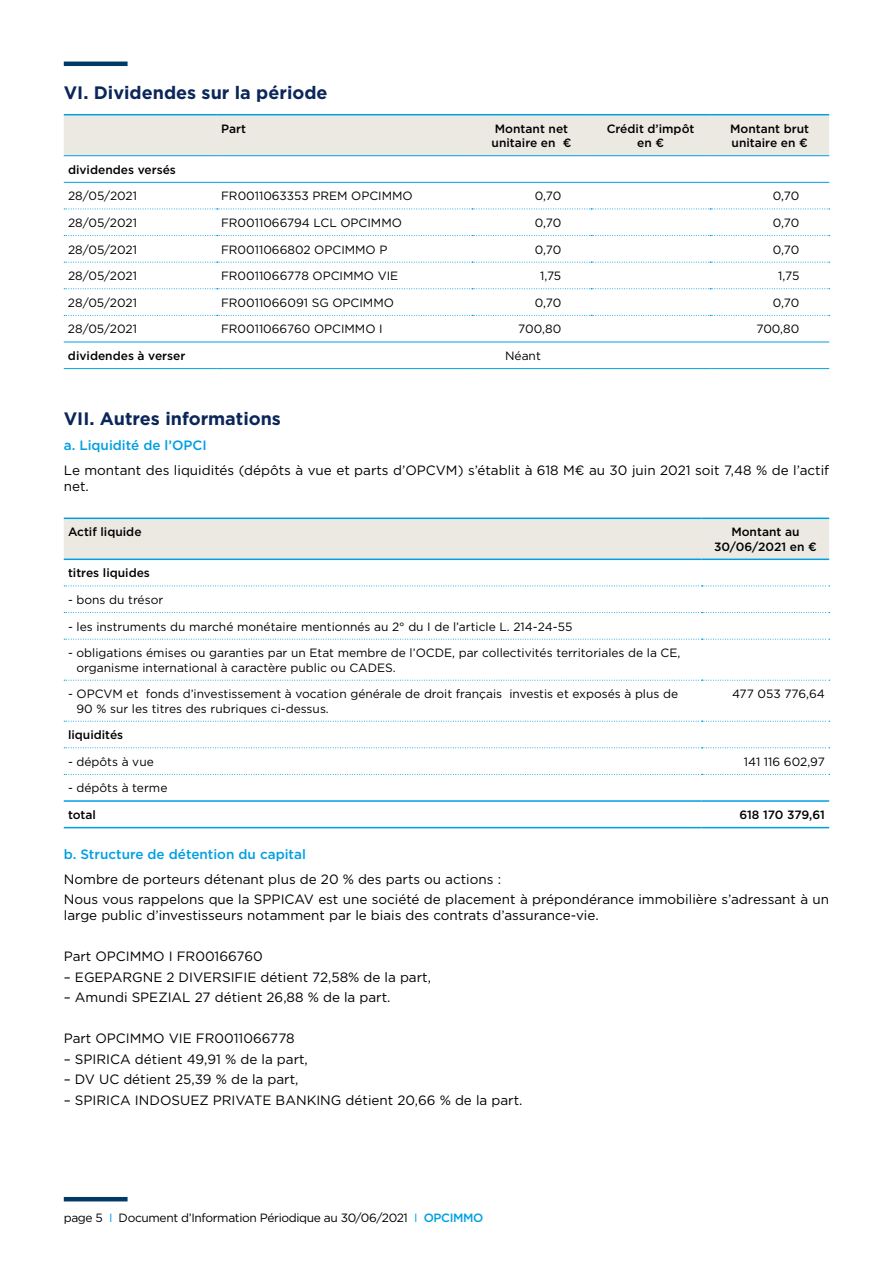
<style>
.page{position:relative;width:893px;height:1263px;background:#fff}
.page>*{position:absolute;margin:0;border:0;box-sizing:border-box;transform-origin:0 0}
.t1{font:700 18px "Gotham";color:#0b2659}
.t2{font:13.5px/16.2px "Gotham";color:#000}
.t3{font:500 13.5px "Gotham";color:#009fe3}
.t4{font:12px/14.4px "Gotham";color:#000}
.t5{font:500 12px/14.4px "Gotham";color:#000}
.t6{font:12px "Gotham";letter-spacing:-.03em;color:#000}
.s1{color:#009fe3}
.s2{font-weight:500;color:#009fe3}
</style>
<div class="page">
<hr style="left:64px;top:1197px;width:64px;height:4px;background:#003b68">
<hr style="left:64px;top:62px;width:64px;height:4px;background:#003b68">
<div style="left:64px;top:115px;width:765px;height:40px;background:#ece9e3"></div>
<svg style="left:64px;top:209px;width:766px;height:1px"></svg>
<svg style="left:64px;top:235px;width:766px;height:1px"></svg>
<svg style="left:64px;top:262px;width:766px;height:1px"></svg>
<svg style="left:64px;top:288px;width:766px;height:1px"></svg>
<svg style="left:64px;top:315px;width:766px;height:1px"></svg>
<hr style="left:64px;top:114px;width:153px;height:1px;background:#009fe3">
<hr style="left:217px;top:114px;width:255px;height:1px;background:#009fe3">
<hr style="left:472px;top:114px;width:119px;height:1px;background:#009fe3">
<hr style="left:591px;top:114px;width:119px;height:1px;background:#009fe3">
<hr style="left:710px;top:114px;width:119px;height:1px;background:#009fe3">
<hr style="left:64px;top:155px;width:153px;height:1px;background:#009fe3">
<hr style="left:217px;top:155px;width:255px;height:1px;background:#009fe3">
<hr style="left:472px;top:155px;width:119px;height:1px;background:#009fe3">
<hr style="left:591px;top:155px;width:119px;height:1px;background:#009fe3">
<hr style="left:710px;top:155px;width:119px;height:1px;background:#009fe3">
<hr style="left:64px;top:182px;width:153px;height:1px;background:#009fe3">
<hr style="left:217px;top:182px;width:255px;height:1px;background:#009fe3">
<hr style="left:472px;top:182px;width:119px;height:1px;background:#009fe3">
<hr style="left:591px;top:182px;width:119px;height:1px;background:#009fe3">
<hr style="left:710px;top:182px;width:119px;height:1px;background:#009fe3">
<hr style="left:217px;top:342px;width:255px;height:1px;background:#009fe3">
<hr style="left:472px;top:342px;width:119px;height:1px;background:#009fe3">
<hr style="left:591px;top:342px;width:119px;height:1px;background:#009fe3">
<hr style="left:710px;top:342px;width:119px;height:1px;background:#009fe3">
<hr style="left:217px;top:368px;width:255px;height:1px;background:#009fe3">
<hr style="left:472px;top:368px;width:119px;height:1px;background:#009fe3">
<hr style="left:591px;top:368px;width:119px;height:1px;background:#009fe3">
<hr style="left:710px;top:368px;width:119px;height:1px;background:#009fe3">
<hr style="left:64px;top:342px;width:153px;height:1px;background:#009fe3">
<hr style="left:64px;top:368px;width:153px;height:1px;background:#009fe3">
<div style="left:64px;top:519px;width:765px;height:40px;background:#ece9e3"></div>
<svg style="left:64px;top:585px;width:766px;height:1px"></svg>
<svg style="left:64px;top:612px;width:766px;height:1px"></svg>
<svg style="left:64px;top:639px;width:766px;height:1px"></svg>
<svg style="left:64px;top:680px;width:766px;height:1px"></svg>
<svg style="left:64px;top:721px;width:766px;height:1px"></svg>
<svg style="left:64px;top:747px;width:766px;height:1px"></svg>
<svg style="left:64px;top:774px;width:766px;height:1px"></svg>
<hr style="left:64px;top:518px;width:638px;height:1px;background:#009fe3">
<hr style="left:702px;top:518px;width:127px;height:1px;background:#009fe3">
<hr style="left:64px;top:559px;width:638px;height:1px;background:#009fe3">
<hr style="left:702px;top:559px;width:127px;height:1px;background:#009fe3">
<hr style="left:64px;top:800px;width:638px;height:2px;background:#009fe3">
<hr style="left:702px;top:800px;width:127px;height:2px;background:#009fe3">
<hr style="left:64px;top:827px;width:638px;height:1px;background:#009fe3">
<hr style="left:702px;top:827px;width:127px;height:1px;background:#009fe3">
<h1 class="t1" style="left:64px;top:81px;width:265px">VI. Dividendes sur la période</h1>
<p class="t5" style="left:221px;top:121px;width:26px">Part</p>
<p class="t5" style="left:492px;top:121px;width:81px">Montant net unitaire en €</p>
<p class="t5" style="left:607px;top:121px;width:89px;text-align:center">Crédit d’impôt en €</p>
<p class="t5" style="left:730px;top:121px;width:81px">Montant brut unitaire en €</p>
<p class="t5" style="left:68px;top:162px;width:109px">dividendes versés</p>
<p class="t4" style="left:68px;top:189px;width:71px">28/05/2021</p>
<p class="t4" style="left:221px;top:189px;width:193px">FR0011063353 PREM OPCIMMO</p>
<p class="t4" style="left:535px;top:189px;width:28px">0,70</p>
<p class="t4" style="left:773px;top:189px;width:28px">0,70</p>
<p class="t4" style="left:68px;top:215px;width:71px">28/05/2021</p>
<p class="t4" style="left:221px;top:215px;width:182px">FR0011066794 LCL OPCIMMO</p>
<p class="t4" style="left:535px;top:215px;width:28px">0,70</p>
<p class="t4" style="left:773px;top:215px;width:28px">0,70</p>
<p class="t4" style="left:68px;top:242px;width:71px">28/05/2021</p>
<p class="t4" style="left:221px;top:242px;width:168px">FR0011066802 OPCIMMO P</p>
<p class="t4" style="left:535px;top:242px;width:28px">0,70</p>
<p class="t4" style="left:773px;top:242px;width:28px">0,70</p>
<p class="t4" style="left:68px;top:269px;width:71px">28/05/2021</p>
<p class="t4" style="left:221px;top:269px;width:179px">FR0011066778 OPCIMMO VIE</p>
<p class="t4" style="left:540px;top:269px;width:23px">1,75</p>
<p class="t4" style="left:778px;top:269px;width:23px">1,75</p>
<p class="t4" style="left:68px;top:295px;width:71px">28/05/2021</p>
<p class="t4" style="left:221px;top:295px;width:174px">FR0011066091 SG OPCIMMO</p>
<p class="t4" style="left:535px;top:295px;width:28px">0,70</p>
<p class="t4" style="left:773px;top:295px;width:28px">0,70</p>
<p class="t4" style="left:68px;top:322px;width:71px">28/05/2021</p>
<p class="t4" style="left:221px;top:322px;width:163px">FR0011066760 OPCIMMO I</p>
<p class="t4" style="left:518px;top:322px;width:44px">700,80</p>
<p class="t4" style="left:756px;top:322px;width:44px">700,80</p>
<p class="t5" style="left:68px;top:348px;width:119px">dividendes à verser</p>
<p class="t4" style="left:505px;top:348px;width:37px">Néant</p>
<h1 class="t1" style="left:64px;top:407px;width:219px">VII. Autres informations</h1>
<p class="t3" style="left:64px;top:437px;width:145px">a. Liquidité de l’OPCI</p>
<p class="t2" style="left:64px;top:462px;width:767px">Le montant des liquidités (dépôts à vue et parts d’OPCVM) s’établit à 618 M€ au 30 juin 2021 soit 7,48 % de l’actif net.</p>
<p class="t5" style="left:68px;top:525px;width:75px">Actif liquide</p>
<p class="t5" style="left:714px;top:525px;width:104px;text-align:center">Montant au<br>30/06/2021 en €</p>
<p class="t5" style="left:68px;top:566px;width:83px">titres liquides</p>
<p class="t4" style="left:68px;top:592px;width:97px">- bons du trésor</p>
<p class="t4" style="left:68px;top:619px;width:506px">- les instruments du marché monétaire mentionnés au 2° du I de l’article L. 214-24-55</p>
<p class="t4" style="left:77px;top:645px;width:605px;text-indent:-8px">- obligations émises ou garanties par un Etat membre de l’OCDE, par collectivités territoriales de la CE, organisme international à caractère public ou CADES.</p>
<p class="t4" style="left:77px;top:686px;width:603px;text-indent:-8px">- OPCVM et fonds d’investissement à vocation générale de droit français investis et exposés à plus de<br>90 % sur les titres des rubriques ci-dessus.</p>
<p class="t4" style="left:732px;top:686px;width:94px">477 053 776,64</p>
<p class="t5" style="left:68px;top:728px;width:57px">liquidités</p>
<p class="t4" style="left:68px;top:754px;width:87px">- dépôts à vue</p>
<p class="t4" style="left:744px;top:754px;width:82px">141 116 602,97</p>
<p class="t4" style="left:68px;top:781px;width:101px">- dépôts à terme</p>
<p class="t5" style="left:68px;top:807px;width:30px">total</p>
<p class="t5" style="left:739px;top:807px;width:87px">618 170 379,61</p>
<p class="t3" style="left:64px;top:845px;width:244px">b. Structure de détention du capital</p>
<p class="t2" style="left:64px;top:868px;width:767px;line-height:20.4px">Nombre de porteurs détenant plus de 20 % des parts ou actions :<br>Nous vous rappelons que la SPPICAV est une société de placement à prépondérance immobilière s’adressant à un</p>
<p class="t2" style="left:64px;top:907px;width:536px">large public d’investisseurs notamment par le biais des contrats d’assurance-vie.</p>
<p class="t2" style="left:64px;top:948px;width:201px">Part OPCIMMO I FR00166760</p>
<p class="t2" style="left:64px;top:968px;width:369px">– EGEPARGNE 2 DIVERSIFIE détient 72,58% de la part,</p>
<p class="t2" style="left:64px;top:989px;width:328px">– Amundi SPEZIAL 27 détient 26,88 % de la part.</p>
<p class="t2" style="left:64px;top:1030px;width:232px">Part OPCIMMO VIE FR0011066778</p>
<p class="t2" style="left:64px;top:1050px;width:246px">– SPIRICA détient 49,91 % de la part,</p>
<p class="t2" style="left:64px;top:1071px;width:236px">– DV UC détient 25,39 % de la part,</p>
<p class="t2" style="left:64px;top:1091px;width:460px">– SPIRICA INDOSUEZ PRIVATE BANKING détient 20,66 % de la part.</p>
<p class="t6" style="left:64px;top:1210px;width:421px">page 5 <span class="s1">I</span> Document d’Information Périodique au 30/06/2021 <span class="s1">I</span> <span class="s2">OPCIMMO</span></p>
</div>
